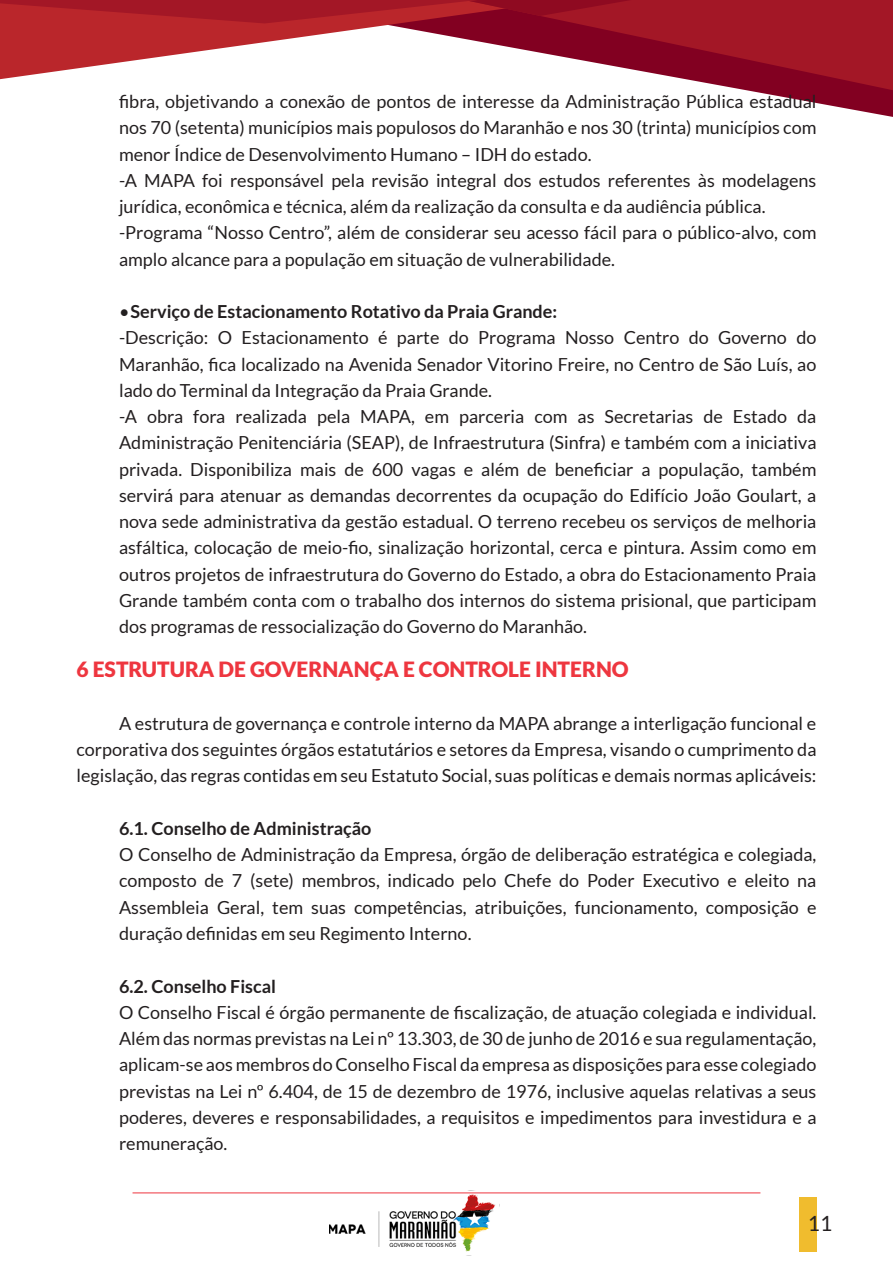
<style>
.page{position:relative;width:893px;height:1263px;background:#fff}
.page>*{position:absolute;margin:0;border:0;box-sizing:border-box;transform-origin:0 0}
.t1{font:900 21px "Lato";color:#ee363f}
.t2{font:21px "Lato";color:#231f20}
.t3{font:18px/26.2px "Lato";color:#231f20;text-align:justify}
.t4{font:700 18px "Lato";color:#231f20}
.s1{font-weight:400}
</style>
<div class="page">
<div style="left:799px;top:1197px;width:17px;height:55px;background:#f0bc2e"></div>
<svg style="left:745px;top:90px;width:148px;height:27px"></svg>
<svg style="left:0;top:0;width:893px;height:90px"></svg>
<img style="left:329px;top:1190px;width:171px;height:66px">
<hr style="left:133px;top:1192px;width:627px;height:1px;background:#ee353e">
<p class="t3" style="left:119px;top:88px;width:699px">fibra, objetivando a conexão de pontos de interesse da Administração Pública estadual nos 70 (setenta) municípios mais populosos do Maranhão e nos 30 (trinta) municípios com menor Índice de Desenvolvimento Humano – IDH do estado.</p>
<p class="t3" style="left:119px;top:167px;width:699px">-A MAPA foi responsável pela revisão integral dos estudos referentes às modelagens jurídica, econômica e técnica, além da realização da consulta e da audiência pública.</p>
<p class="t3" style="left:119px;top:220px;width:699px">-Programa “Nosso Centro”, além de considerar seu acesso fácil para o público-alvo, com amplo alcance para a população em situação de vulnerabilidade.</p>
<p class="t4" style="left:119px;top:301px;width:440px"><span class="s1">•</span>Serviço de Estacionamento Rotativo da Praia Grande:</p>
<p class="t3" style="left:119px;top:325px;width:699px">-Descrição: O Estacionamento é parte do Programa Nosso Centro do Governo do Maranhão, fica localizado na Avenida Senador Vitorino Freire, no Centro de São Luís, ao lado do Terminal da Integração da Praia Grande.</p>
<p class="t3" style="left:119px;top:403px;width:699px">-A obra fora realizada pela MAPA, em parceria com as Secretarias de Estado da Administração Penitenciária (SEAP), de Infraestrutura (Sinfra) e também com a iniciativa privada. Disponibiliza mais de 600 vagas e além de beneficiar a população, também servirá para atenuar as demandas decorrentes da ocupação do Edifício João Goulart, a nova sede administrativa da gestão estadual. O terreno recebeu os serviços de melhoria asfáltica, colocação de meio-fio, sinalização horizontal, cerca e pintura. Assim como em outros projetos de infraestrutura do Governo do Estado, a obra do Estacionamento Praia Grande também conta com o trabalho dos internos do sistema prisional, que participam dos programas de ressocialização do Governo do Maranhão.</p>
<p class="t1" style="left:77px;top:657px;width:554px">6 ESTRUTURA DE GOVERNANÇA E CONTROLE INTERNO</p>
<p class="t3" style="left:77px;top:710px;width:741px;text-indent:43px">A estrutura de governança e controle interno da MAPA abrange a interligação funcional e corporativa dos seguintes órgãos estatutários e setores da Empresa, visando o cumprimento da legislação, das regras contidas em seu Estatuto Social, suas políticas e demais normas aplicáveis:</p>
<p class="t4" style="left:119px;top:818px;width:254px">6.1. Conselho de Administração</p>
<p class="t3" style="left:119px;top:841px;width:699px">O Conselho de Administração da Empresa, órgão de deliberação estratégica e colegiada, composto de 7 (sete) membros, indicado pelo Chefe do Poder Executivo e eleito na Assembleia Geral, tem suas competências, atribuições, funcionamento, composição e duração definidas em seu Regimento Interno.</p>
<p class="t4" style="left:119px;top:976px;width:158px">6.2. Conselho Fiscal</p>
<p class="t3" style="left:119px;top:999px;width:699px">O Conselho Fiscal é órgão permanente de fiscalização, de atuação colegiada e individual.<br>Além das normas previstas na Lei nº 13.303, de 30 de junho de 2016 e sua regulamentação, aplicam-se aos membros do Conselho Fiscal da empresa as disposições para esse colegiado previstas na Lei nº 6.404, de 15 de dezembro de 1976, inclusive aquelas relativas a seus poderes, deveres e responsabilidades, a requisitos e impedimentos para investidura e a remuneração.</p>
<p class="t2" style="left:808px;top:1211px;width:26px">11</p>
</div>
